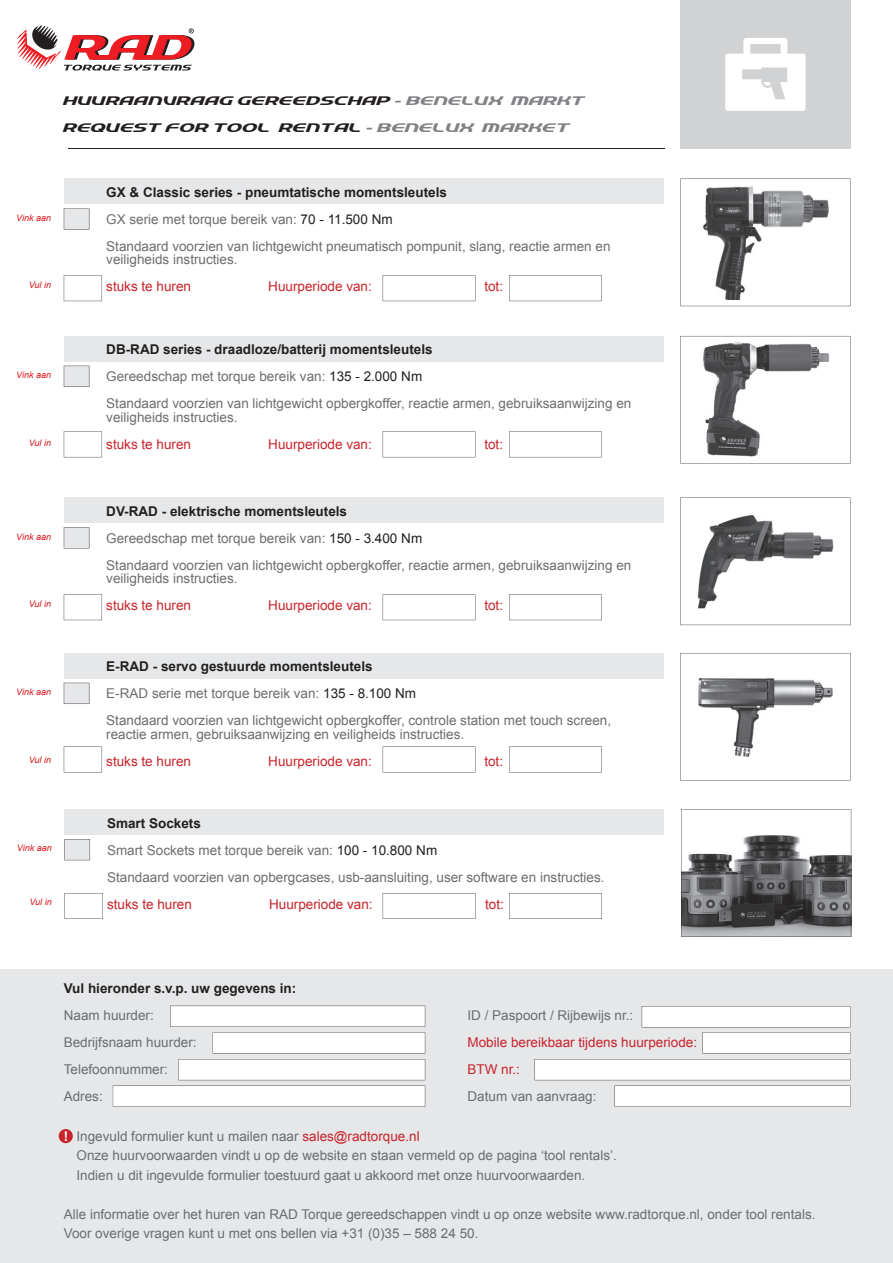
<style>
.page{position:relative;width:893px;height:1263px;background:#fff}
.page>*{position:absolute;margin:0;border:0;box-sizing:border-box;transform-origin:0 0}
.t1{font:13.5px/27px "Arial";color:#6c6d70}
.t2{font:13.5px/27px "Arial";color:#c8242b}
.t3{font:13.5px/27px "Quick Express";color:#231f20}
.t4{font:700 13.5px "Arial";color:#231f20}
.t5{font:italic 9px "Arial";color:#d7171f}
.s1{color:#808285}
.s2{font-weight:700;color:#231f20}
.s3{color:#231f20}
.s4{font-weight:700;color:#fff}
.s5{color:#c8242b}
</style>
<div class="page">
<div style="left:0;top:969px;width:893px;height:294px;background:#e6e7e9"></div>
<svg style="left:17px;top:26px;width:177px;height:45px"></svg>
<hr style="left:68px;top:148px;width:597px;height:1px;background:#231f20">
<div style="left:680px;top:0;width:170px;height:149px;background:#d1d2d4"></div>
<svg style="left:725px;top:38px;width:81px;height:73px"></svg>
<svg style="left:170px;top:1006px;width:255px;height:47px"></svg>
<svg style="left:113px;top:1059px;width:312px;height:48px"></svg>
<div style="left:64px;top:179px;width:599px;height:25px;background:#e6e7e9"></div>
<svg style="left:680px;top:179px;width:170px;height:127px"></svg>
<svg style="left:64px;top:275px;width:38px;height:26px"></svg>
<svg style="left:64px;top:208px;width:25px;height:22px"></svg>
<svg style="left:383px;top:275px;width:92px;height:26px"></svg>
<svg style="left:509px;top:275px;width:93px;height:26px"></svg>
<div style="left:64px;top:336px;width:599px;height:25px;background:#e6e7e9"></div>
<svg style="left:680px;top:336px;width:170px;height:127px"></svg>
<svg style="left:64px;top:431px;width:38px;height:26px"></svg>
<svg style="left:64px;top:366px;width:25px;height:21px"></svg>
<svg style="left:383px;top:431px;width:92px;height:26px"></svg>
<svg style="left:509px;top:431px;width:93px;height:26px"></svg>
<div style="left:64px;top:497px;width:599px;height:26px;background:#e6e7e9"></div>
<svg style="left:680px;top:497px;width:170px;height:128px"></svg>
<svg style="left:64px;top:594px;width:38px;height:26px"></svg>
<svg style="left:64px;top:527px;width:25px;height:22px"></svg>
<svg style="left:383px;top:594px;width:92px;height:26px"></svg>
<svg style="left:509px;top:594px;width:93px;height:26px"></svg>
<div style="left:64px;top:653px;width:599px;height:25px;background:#e6e7e9"></div>
<svg style="left:680px;top:653px;width:170px;height:127px"></svg>
<svg style="left:64px;top:746px;width:38px;height:26px"></svg>
<svg style="left:64px;top:683px;width:25px;height:21px"></svg>
<svg style="left:383px;top:746px;width:92px;height:26px"></svg>
<svg style="left:509px;top:746px;width:93px;height:26px"></svg>
<div style="left:65px;top:809px;width:599px;height:26px;background:#e6e7e9"></div>
<svg style="left:681px;top:809px;width:170px;height:128px"></svg>
<svg style="left:65px;top:893px;width:38px;height:26px"></svg>
<svg style="left:65px;top:839px;width:25px;height:21px"></svg>
<svg style="left:383px;top:893px;width:92px;height:26px"></svg>
<svg style="left:509px;top:893px;width:93px;height:26px"></svg>
<svg style="left:642px;top:1006px;width:208px;height:47px"></svg>
<svg style="left:535px;top:1059px;width:315px;height:48px"></svg>
<div style="left:59px;top:1129px;width:14px;height:14px;background:#c8242b;border-radius:50%"></div>
<p class="t3" style="left:64px;top:87px;width:523px">HUURAANVRAAG GEREEDSCHAP <span class="s1">- BENELUX MARKT<br></span>REQUEST FOR TOOL RENTAL <span class="s1">- BENELUX MARKET</span></p>
<p class="t5" style="left:16px;top:212px;width:36px">Vink aan</p>
<p class="t5" style="left:29px;top:279px;width:24px">Vul in</p>
<p class="t5" style="left:16px;top:369px;width:36px">Vink aan</p>
<p class="t5" style="left:29px;top:436px;width:24px">Vul in</p>
<p class="t1" style="left:106px;top:179px;width:506px"><span class="s2">GX &amp; Classic series - pneumtatische momentsleutels<br></span>GX serie met torque bereik van: <span class="s3">70 - 11.500 Nm<br></span>Standaard voorzien van lichtgewicht pneumatisch pompunit, slang, reactie armen en</p>
<p class="t1" style="left:106px;top:246px;width:133px">veiligheids instructies.</p>
<p class="t2" style="left:106px;top:273px;width:86px">stuks te huren</p>
<p class="t2" style="left:268px;top:273px;width:105px">Huurperiode van:</p>
<p class="t2" style="left:484px;top:273px;width:20px">tot:</p>
<p class="t1" style="left:106px;top:336px;width:527px"><span class="s2">DB-RAD series - draadloze/batterij momentsleutels<br></span>Gereedschap met torque bereik van: <span class="s3">135 - 2.000 Nm<br></span>Standaard voorzien van lichtgewicht opbergkoffer, reactie armen, gebruiksaanwijzing en</p>
<p class="t1" style="left:106px;top:404px;width:133px">veiligheids instructies.</p>
<p class="t2" style="left:106px;top:431px;width:86px">stuks te huren</p>
<p class="t2" style="left:268px;top:431px;width:105px">Huurperiode van:</p>
<p class="t2" style="left:484px;top:431px;width:20px">tot:</p>
<p class="t5" style="left:16px;top:531px;width:36px">Vink aan</p>
<p class="t5" style="left:29px;top:598px;width:24px">Vul in</p>
<p class="t5" style="left:16px;top:686px;width:36px">Vink aan</p>
<p class="t5" style="left:29px;top:753px;width:24px">Vul in</p>
<p class="t5" style="left:17px;top:842px;width:36px">Vink aan</p>
<p class="t5" style="left:29px;top:896px;width:24px">Vul in</p>
<p class="t1" style="left:106px;top:498px;width:527px"><span class="s2">DV-RAD - elektrische momentsleutels<br></span>Gereedschap met torque bereik van: <span class="s3">150 - 3.400 Nm<br></span>Standaard voorzien van lichtgewicht opbergkoffer, reactie armen, gebruiksaanwijzing en</p>
<p class="t1" style="left:106px;top:565px;width:133px">veiligheids instructies.</p>
<p class="t2" style="left:106px;top:592px;width:86px">stuks te huren</p>
<p class="t2" style="left:268px;top:592px;width:105px">Huurperiode van:</p>
<p class="t2" style="left:484px;top:592px;width:20px">tot:</p>
<p class="t1" style="left:106px;top:653px;width:506px"><span class="s2">E-RAD - servo gestuurde momentsleutels<br></span>E-RAD serie met torque bereik van: <span class="s3">135 - 8.100 Nm<br></span>Standaard voorzien van lichtgewicht opbergkoffer, controle station met touch screen,</p>
<p class="t1" style="left:106px;top:721px;width:359px">reactie armen, gebruiksaanwijzing en veiligheids instructies.</p>
<p class="t2" style="left:106px;top:748px;width:86px">stuks te huren</p>
<p class="t2" style="left:268px;top:748px;width:105px">Huurperiode van:</p>
<p class="t2" style="left:484px;top:748px;width:20px">tot:</p>
<p class="t1" style="left:107px;top:809px;width:499px"><span class="s2">Smart Sockets<br></span>Smart Sockets met torque bereik van: <span class="s3">100 - 10.800 Nm<br></span>Standaard voorzien van opbergcases, usb-aansluiting, user software en instructies.</p>
<p class="t2" style="left:107px;top:890px;width:86px">stuks te huren</p>
<p class="t2" style="left:269px;top:890px;width:105px">Huurperiode van:</p>
<p class="t2" style="left:485px;top:890px;width:20px">tot:</p>
<p class="t4" style="left:64px;top:979px;width:234px">Vul hieronder s.v.p. uw gegevens in:</p>
<p class="t1" style="left:64px;top:1001px;width:134px">Naam huurder:<br>Bedrijfsnaam huurder:<br>Telefoonnummer:<br>Adres:</p>
<p class="t1" style="left:467px;top:1001px;width:167px">ID / Paspoort / Rijbewijs nr.:</p>
<p class="t2" style="left:467px;top:1028px;width:231px">Mobile bereikbaar tijdens huurperiode:<br>BTW nr.:</p>
<p class="t1" style="left:467px;top:1082px;width:131px">Datum van aanvraag:</p>
<p class="t1" style="left:77px;top:1127px;width:542px;line-height:19.5px;text-indent:-13px"><span class="s4">!</span> Ingevuld formulier kunt u mailen naar <span class="s5">sales@radtorque.nl<br></span>Onze huurvoorwaarden vindt u op de website en staan vermeld op de pagina ‘tool rentals’.<br>Indien u dit ingevulde formulier toestuurd gaat u akkoord met onze huurvoorwaarden.</p>
<p class="t1" style="left:64px;top:1204px;width:753px;line-height:19.5px">Alle informatie over het huren van RAD Torque gereedschappen vindt u op onze website www.radtorque.nl, onder tool rentals.<br>Voor overige vragen kunt u met ons bellen via +31 (0)35 – 588 24 50.</p>
</div>
